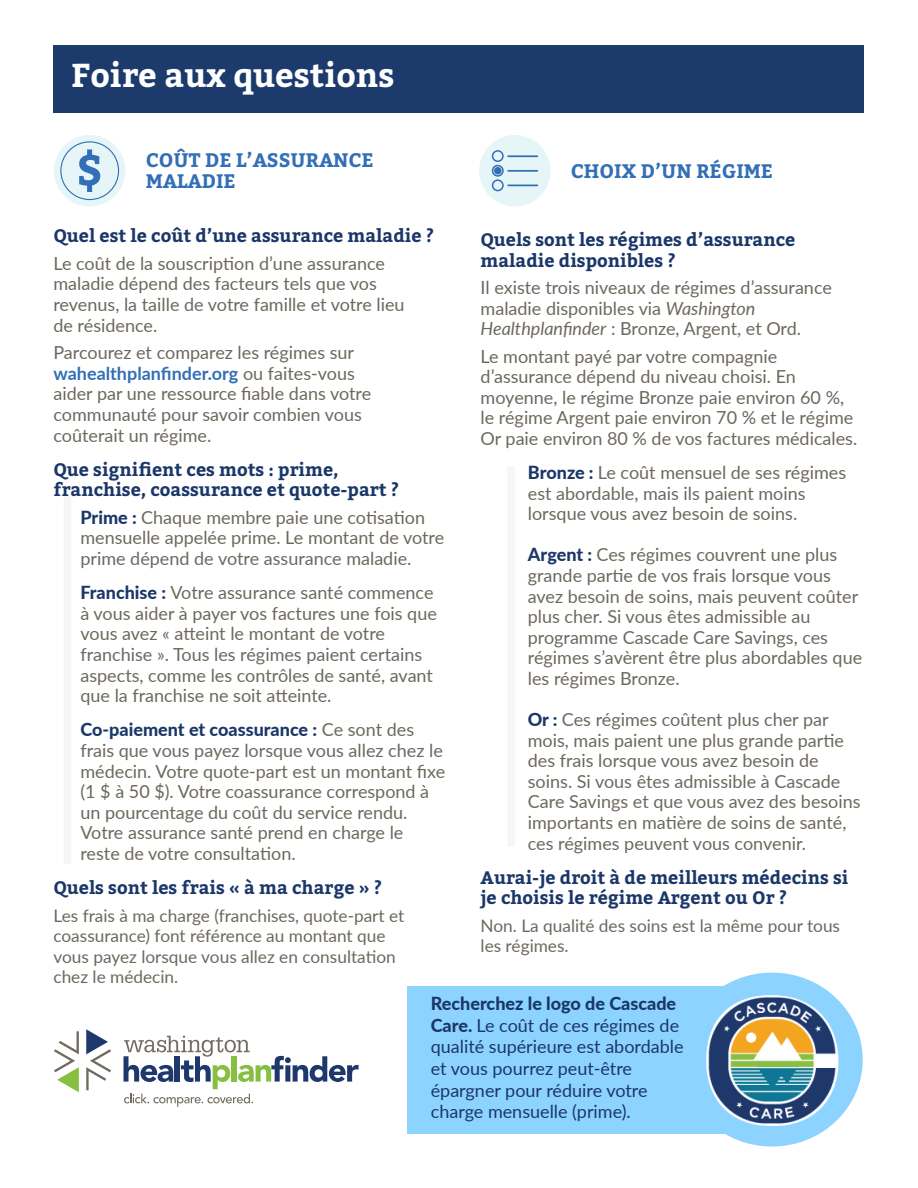
<style>
.page{position:relative;width:918px;height:1188px;background:#fff}
.page>*{position:absolute;margin:0;border:0;box-sizing:border-box;transform-origin:0 0}
.t1{font:700 33px "Bitter";color:#fff}
.t2{font:700 19.5px/20.7px "Bitter";color:#326fb6}
.t3{font:18px/20.7px "Lato";color:#6d685e}
.t4{font:700 18px/20.7px "Bitter";color:#1b3769}
.t5{font:18px/21.6px "Lato";color:#1b3769}
.t6{font:17.25px/20.7px "Lato";color:#6d685e}
.s1{font-weight:700;color:#326fb6}
.s2{font-weight:800;color:#1b3769}
.s3{font-weight:800}
.s4{font-style:italic}
</style>
<div class="page">
<div style="left:507px;top:467px;width:8px;height:380px;background:#f6f6f6"></div>
<div style="left:64px;top:496px;width:7px;height:368px;background:#f6f6f6"></div>
<div style="left:407px;top:986px;width:332px;height:147px;background:#8dd3ff"></div>
<div style="left:681px;top:973px;width:182px;height:174px;background:#8dd3ff;border-radius:50%"></div>
<img style="left:706px;top:994px;width:133px;height:131px">
<div style="left:479px;top:135px;width:72px;height:71px;background:#e6f5f7;border-radius:50%"></div>
<div style="left:492px;top:150px;width:12px;height:12px;border:2px solid #326fb6;border-radius:50%"></div>
<div style="left:492px;top:165px;width:12px;height:12px;border:2px solid #326fb6;border-radius:50%"></div>
<div style="left:492px;top:179px;width:12px;height:12px;border:2px solid #326fb6;border-radius:50%"></div>
<hr style="left:507px;top:155px;width:31px;height:2px;background:#326fb6">
<hr style="left:507px;top:170px;width:31px;height:2px;background:#326fb6">
<hr style="left:507px;top:185px;width:31px;height:1px;background:#326fb6">
<div style="left:494px;top:167px;width:8px;height:7px;background:#326fb6;border-radius:50%"></div>
<div style="left:54px;top:135px;width:71px;height:71px;background:#e6f5f7;border-radius:50%"></div>
<svg style="left:79px;top:149px;width:21px;height:43px"></svg>
<div style="left:60px;top:141px;width:59px;height:59px;border:1px solid #326fb6;border-radius:50%"></div>
<svg style="left:54px;top:1031px;width:25px;height:61px"></svg>
<svg style="left:86px;top:1029px;width:25px;height:61px"></svg>
<svg style="left:123px;top:1036px;width:236px;height:71px"></svg>
<div style="left:53px;top:45px;width:811px;height:67px;background:#1c3b6c"></div>
<p class="t1" style="left:71px;top:53px;width:325px">Foire aux questions</p>
<p class="t2" style="left:146px;top:151px;width:230px">COÛT DE L’ASSURANCE<br>MALADIE</p>
<p class="t4" style="left:53px;top:226px;width:382px">Quel est le coût d’une assurance maladie ?</p>
<p class="t3" style="left:53px;top:252px;width:353px">Le coût de la souscription d’une assurance maladie dépend des facteurs tels que vos revenus, la taille de votre famille et votre lieu de résidence.</p>
<p class="t3" style="left:53px;top:341px;width:319px">Parcourez et comparez les régimes sur <span class="s1">wahealthplanfinder.org</span> ou faites-vous aider par une ressource fiable dans votre communauté pour savoir combien vous coûterait un régime.</p>
<p class="t4" style="left:53px;top:460px;width:347px">Que signifient ces mots : prime, franchise, coassurance et quote-part ?</p>
<p class="t3" style="left:80px;top:506px;width:365px"><span class="s2">Prime :</span> Chaque membre paie une cotisation mensuelle appelée prime. Le montant de votre prime dépend de votre assurance maladie.</p>
<p class="t3" style="left:80px;top:581px;width:358px"><span class="s2">Franchise :</span> Votre assurance santé commence à vous aider à payer vos factures une fois que vous avez « atteint le montant de votre franchise ». Tous les régimes paient certains aspects, comme les contrôles de santé, avant que la franchise ne soit atteinte.</p>
<p class="t3" style="left:80px;top:719px;width:366px"><span class="s2">Co-paiement et coassurance :</span> Ce sont des frais que vous payez lorsque vous allez chez le médecin. Votre quote-part est un montant fixe (1 $ à 50 $). Votre coassurance correspond à un pourcentage du coût du service rendu.<br>Votre assurance santé prend en charge le reste de votre consultation.</p>
<p class="t4" style="left:53px;top:878px;width:330px">Quels sont les frais « à ma charge » ?</p>
<p class="t6" style="left:53px;top:904px;width:352px">Les frais à ma charge (franchises, quote-part et coassurance) font référence au montant que vous payez lorsque vous allez en consultation chez le médecin.</p>
<p class="t5" style="left:431px;top:992px;width:254px"><span class="s3">Recherchez le logo de Cascade<br>Care.</span> Le coût de ces régimes de qualité supérieure est abordable et vous pourrez peut-être épargner pour réduire votre charge mensuelle (prime).</p>
<p class="t2" style="left:571px;top:161px;width:204px">CHOIX D’UN RÉGIME</p>
<p class="t4" style="left:481px;top:230px;width:316px">Quels sont les régimes d’assurance maladie disponibles ?</p>
<p class="t3" style="left:481px;top:276px;width:353px">Il existe trois niveaux de régimes d’assurance maladie disponibles via <span class="s4">Washington<br>Healthplanfinder</span> : Bronze, Argent, et Ord.</p>
<p class="t3" style="left:481px;top:345px;width:378px">Le montant payé par votre compagnie d’assurance dépend du niveau choisi. En moyenne, le régime Bronze paie environ 60 %, le régime Argent paie environ 70 % et le régime Or paie environ 80 % de vos factures médicales.</p>
<p class="t3" style="left:528px;top:462px;width:320px"><span class="s2">Bronze :</span> Le coût mensuel de ses régimes est abordable, mais ils paient moins lorsque vous avez besoin de soins.</p>
<p class="t3" style="left:528px;top:544px;width:336px"><span class="s2">Argent :</span> Ces régimes couvrent une plus grande partie de vos frais lorsque vous avez besoin de soins, mais peuvent coûter plus cher. Si vous êtes admissible au programme Cascade Care Savings, ces régimes s’avèrent être plus abordables que les régimes Bronze.</p>
<p class="t3" style="left:528px;top:708px;width:334px"><span class="s2">Or :</span> Ces régimes coûtent plus cher par mois, mais paient une plus grande partie des frais lorsque vous avez besoin de soins. Si vous êtes admissible à Cascade Care Savings et que vous avez des besoins importants en matière de soins de santé, ces régimes peuvent vous convenir.</p>
<p class="t4" style="left:481px;top:868px;width:369px">Aurai-je droit à de meilleurs médecins si je choisis le régime Argent ou Or ?</p>
<p class="t6" style="left:481px;top:914px;width:361px">Non. La qualité des soins est la même pour tous les régimes.</p>
</div>
